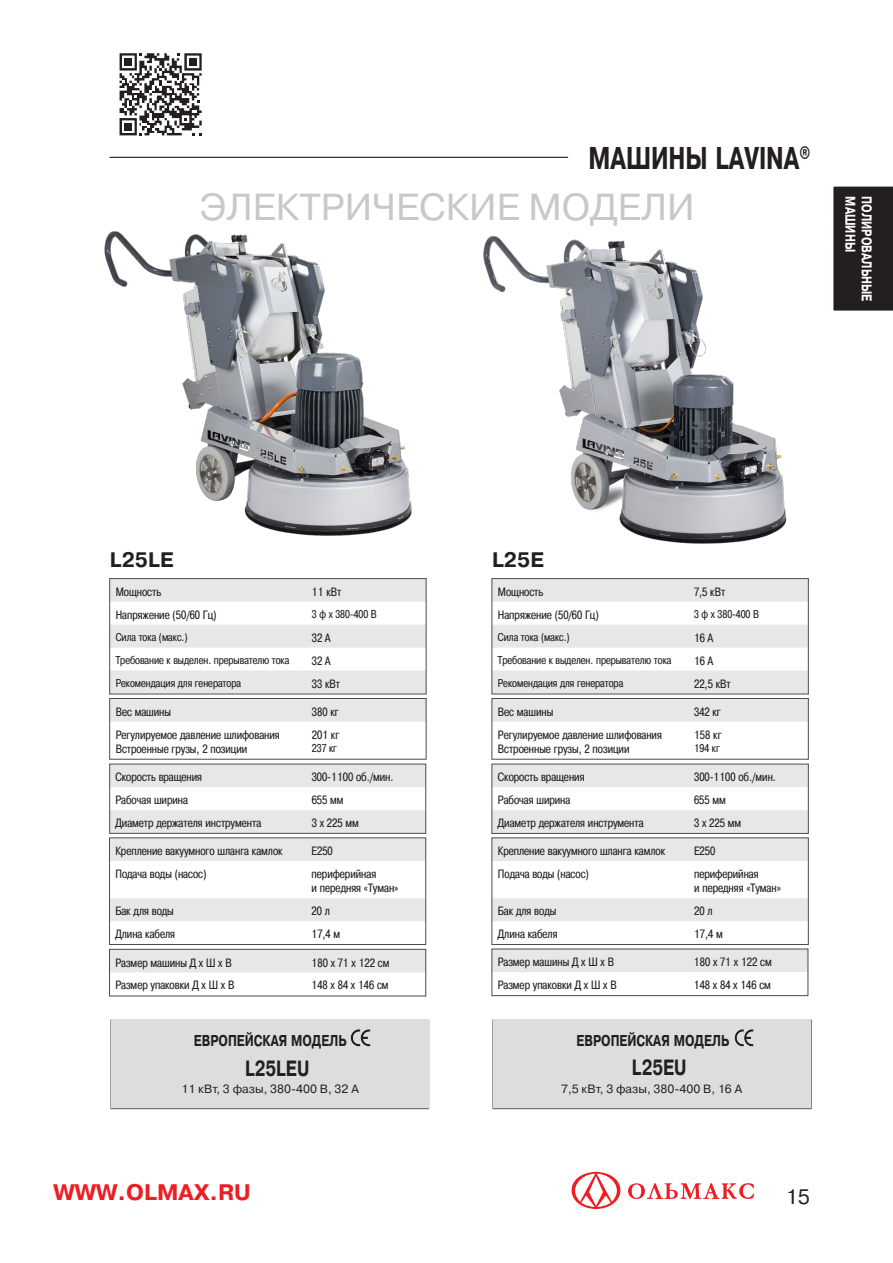
<style>
.page{position:relative;width:893px;height:1263px;background:#fff}
.page>*{position:absolute;margin:0;border:0;box-sizing:border-box;transform-origin:0 0}
.t1{font:37.5px "Pragmatica C";color:#c7c8ca}
.t2{font:700 condensed 30px "Pragmatica";color:#231f20}
.t3{font:700 22.5px "Pragmatica C";color:#ee1d23}
.t4{font:700 condensed 21px "Pragmatica";color:#231f20}
.t5{font:700 21px "Pragmatica C";color:#231f20}
.t6{font:21px "Pragmatica C";color:#231f20}
.t7{font:700 condensed 15px "Pragmatica";color:#231f20}
.t8{font:700 condensed 13.5px "Pragmatica";color:#fff}
.t9{font:12px/14.4px "Pragmatica Cond C";color:#231f20}
.t10{font:12px "Pragmatica C";color:#231f20}
.t11{font:11.25px "Pragmatica Cond C";color:#231f20}
</style>
<div class="page">
<svg style="left:119px;top:53px;width:83px;height:83px"></svg>
<div style="left:125px;top:58px;width:7px;height:8px;background:#231f20"></div>
<div style="left:189px;top:58px;width:8px;height:8px;background:#231f20"></div>
<div style="left:125px;top:123px;width:7px;height:7px;background:#231f20"></div>
<div style="left:493px;top:1019px;width:319px;height:90px;background:#dcdddf"></div>
<div style="left:493px;top:1018px;width:318px;height:89px;background:#dcdddf"></div>
<div style="left:110px;top:1019px;width:320px;height:90px;background:#dcdddf"></div>
<div style="left:111px;top:1018px;width:317px;height:89px;background:#dcdddf"></div>
<svg style="left:494px;top:580px;width:312px;height:112px"></svg>
<div style="left:492px;top:578px;width:316px;height:116px;border:1px solid #4b4c4d"></div>
<svg style="left:112px;top:580px;width:312px;height:112px"></svg>
<div style="left:110px;top:578px;width:316px;height:116px;border:1px solid #4b4c4d"></div>
<div style="left:494px;top:700px;width:312px;height:22px;background:#e6e7e9"></div>
<div style="left:492px;top:698px;width:316px;height:61px;border:1px solid #4b4c4d"></div>
<div style="left:112px;top:700px;width:312px;height:22px;background:#e6e7e9"></div>
<div style="left:110px;top:698px;width:316px;height:61px;border:1px solid #4b4c4d"></div>
<svg style="left:571px;top:1172px;width:183px;height:37px"></svg>
<hr style="left:110px;top:157px;width:458px;height:1px;background:#080302">
<div style="left:833px;top:186px;width:60px;height:125px;background:#231f20"></div>
<div style="left:494px;top:951px;width:312px;height:21px;background:#e6e7e9"></div>
<div style="left:492px;top:949px;width:316px;height:47px;border:1px solid #4b4c4d"></div>
<div style="left:111px;top:951px;width:313px;height:21px;background:#e6e7e9"></div>
<div style="left:109px;top:949px;width:317px;height:47px;border:1px solid #4b4c4d"></div>
<svg style="left:492px;top:764px;width:316px;height:157px"></svg>
<div style="left:492px;top:838px;width:316px;height:107px;border:1px solid #4b4c4d"></div>
<svg style="left:109px;top:764px;width:317px;height:157px"></svg>
<div style="left:109px;top:838px;width:317px;height:107px;border:1px solid #4b4c4d"></div>
<img style="left:734px;top:1029px;width:20px;height:17px">
<img style="left:351px;top:1029px;width:19px;height:17px">
<img style="left:483px;top:236px;width:304px;height:308px">
<img style="left:104px;top:231px;width:308px;height:305px">
<h2 class="t2" style="left:588px;top:141px;width:223px">МАШИНЫ LAVINA<sup>®</sup></h2>
<p class="t1" style="left:200px;top:186px;width:496px">ЭЛЕКТРИЧЕСКИЕ МОДЕЛИ</p>
<p class="t8" style="left:858px;top:196px;width:57px;rotate:90deg">МАШИНЫ</p>
<p class="t8" style="left:874px;top:196px;width:106px;rotate:90deg">ПОЛИРОВАЛЬНЫЕ</p>
<p class="t5" style="left:110px;top:548px;width:65px">L25LE</p>
<p class="t5" style="left:492px;top:548px;width:53px">L25E</p>
<p class="t9" style="left:498px;top:584px;width:47px">Мощность</p>
<p class="t9" style="left:694px;top:584px;width:33px">7,5 кВт</p>
<p class="t9" style="left:498px;top:607px;width:102px">Напряжение (50/60 Гц)</p>
<p class="t11" style="left:694px;top:608px;width:66px">3 ф x 380-400 В</p>
<p class="t11" style="left:498px;top:631px;width:73px">Сила тока (макс.)</p>
<p class="t9" style="left:694px;top:630px;width:21px">16 А</p>
<p class="t11" style="left:498px;top:654px;width:175px">Требование к выделен. прерывателю тока</p>
<p class="t9" style="left:694px;top:653px;width:21px">16 А</p>
<p class="t11" style="left:498px;top:676px;width:127px">Рекомендация для генератора</p>
<p class="t9" style="left:694px;top:676px;width:38px">22,5 кВт</p>
<p class="t9" style="left:116px;top:584px;width:47px">Мощность</p>
<p class="t9" style="left:312px;top:584px;width:31px">11 кВт</p>
<p class="t9" style="left:116px;top:607px;width:102px">Напряжение (50/60 Гц)</p>
<p class="t11" style="left:312px;top:608px;width:66px">3 ф x 380-400 В</p>
<p class="t11" style="left:116px;top:631px;width:73px">Сила тока (макс.)</p>
<p class="t9" style="left:312px;top:630px;width:20px">32 А</p>
<p class="t11" style="left:116px;top:654px;width:175px">Требование к выделен. прерывателю тока</p>
<p class="t9" style="left:312px;top:653px;width:20px">32 А</p>
<p class="t11" style="left:116px;top:676px;width:127px">Рекомендация для генератора</p>
<p class="t9" style="left:312px;top:676px;width:30px">33 кВт</p>
<p class="t9" style="left:116px;top:704px;width:57px">Вес машины</p>
<p class="t9" style="left:312px;top:704px;width:28px">380 кг</p>
<p class="t9" style="left:116px;top:727px;width:166px">Регулируемое давление шлифования<br>Встроенные грузы, 2 позиции</p>
<p class="t9" style="left:312px;top:727px;width:29px">201 кг</p>
<p class="t11" style="left:312px;top:742px;width:27px">237 кг</p>
<p class="t9" style="left:116px;top:770px;width:88px">Скорость вращения</p>
<p class="t9" style="left:312px;top:770px;width:83px">300-1100 об./мин.</p>
<p class="t9" style="left:116px;top:793px;width:74px">Рабочая ширина</p>
<p class="t9" style="left:312px;top:793px;width:33px">655 мм</p>
<p class="t9" style="left:116px;top:816px;width:147px">Диаметр держателя инструмента</p>
<p class="t9" style="left:312px;top:816px;width:49px">3 x 225 мм</p>
<p class="t9" style="left:115px;top:844px;width:169px">Крепление вакуумного шланга камлок</p>
<p class="t9" style="left:312px;top:844px;width:23px">E250</p>
<p class="t9" style="left:115px;top:867px;width:92px">Подача воды (насос)</p>
<p class="t9" style="left:312px;top:867px;width:88px">периферийная<br>и передняя «Туман»</p>
<p class="t9" style="left:115px;top:904px;width:60px">Бак для воды</p>
<p class="t9" style="left:312px;top:904px;width:20px">20 л</p>
<p class="t9" style="left:115px;top:927px;width:61px">Длина кабеля</p>
<p class="t9" style="left:312px;top:927px;width:30px">17,4 м</p>
<p class="t9" style="left:498px;top:704px;width:57px">Вес машины</p>
<p class="t9" style="left:694px;top:704px;width:28px">342 кг</p>
<p class="t9" style="left:498px;top:727px;width:166px">Регулируемое давление шлифования<br>Встроенные грузы, 2 позиции</p>
<p class="t9" style="left:694px;top:727px;width:29px">158 кг</p>
<p class="t11" style="left:694px;top:742px;width:27px">194 кг</p>
<p class="t9" style="left:498px;top:770px;width:88px">Скорость вращения</p>
<p class="t9" style="left:694px;top:770px;width:83px">300-1100 об./мин.</p>
<p class="t9" style="left:498px;top:793px;width:74px">Рабочая ширина</p>
<p class="t9" style="left:694px;top:793px;width:33px">655 мм</p>
<p class="t9" style="left:498px;top:816px;width:147px">Диаметр держателя инструмента</p>
<p class="t9" style="left:694px;top:816px;width:49px">3 x 225 мм</p>
<p class="t9" style="left:498px;top:844px;width:169px">Крепление вакуумного шланга камлок</p>
<p class="t9" style="left:694px;top:844px;width:23px">E250</p>
<p class="t9" style="left:498px;top:867px;width:92px">Подача воды (насос)</p>
<p class="t9" style="left:694px;top:867px;width:88px">периферийная<br>и передняя «Туман»</p>
<p class="t9" style="left:498px;top:904px;width:60px">Бак для воды</p>
<p class="t9" style="left:694px;top:904px;width:20px">20 л</p>
<p class="t9" style="left:498px;top:927px;width:61px">Длина кабеля</p>
<p class="t9" style="left:694px;top:927px;width:30px">17,4 м</p>
<p class="t9" style="left:498px;top:955px;width:118px">Размер машины Д х Ш х В</p>
<p class="t9" style="left:694px;top:955px;width:79px">180 x 71 x 122 см</p>
<p class="t9" style="left:498px;top:978px;width:120px">Размер упаковки Д х Ш х В</p>
<p class="t9" style="left:694px;top:978px;width:78px">148 x 84 x 146 см</p>
<p class="t9" style="left:115px;top:955px;width:118px">Размер машины Д х Ш х В</p>
<p class="t9" style="left:312px;top:955px;width:79px">180 x 71 x 122 см</p>
<p class="t9" style="left:115px;top:978px;width:120px">Размер упаковки Д х Ш х В</p>
<p class="t9" style="left:312px;top:978px;width:78px">148 x 84 x 146 см</p>
<p class="t7" style="left:194px;top:1032px;width:154px">ЕВРОПЕЙСКАЯ МОДЕЛЬ</p>
<p class="t7" style="left:576px;top:1032px;width:154px">ЕВРОПЕЙСКАЯ МОДЕЛЬ</p>
<p class="t10" style="left:182px;top:1082px;width:179px">11 кВт, 3 фазы, 380-400 В, 32 А</p>
<p class="t4" style="left:245px;top:1056px;width:66px">L25LEU</p>
<p class="t4" style="left:632px;top:1056px;width:56px">L25EU</p>
<p class="t10" style="left:561px;top:1082px;width:183px">7,5 кВт, 3 фазы, 380-400 В, 16 А</p>
<h3 class="t3" style="left:53px;top:1179px;width:199px">WWW.OLMAX.RU</h3>
<h3 class="t6" style="left:786px;top:1185px;width:26px">15</h3>
</div>
